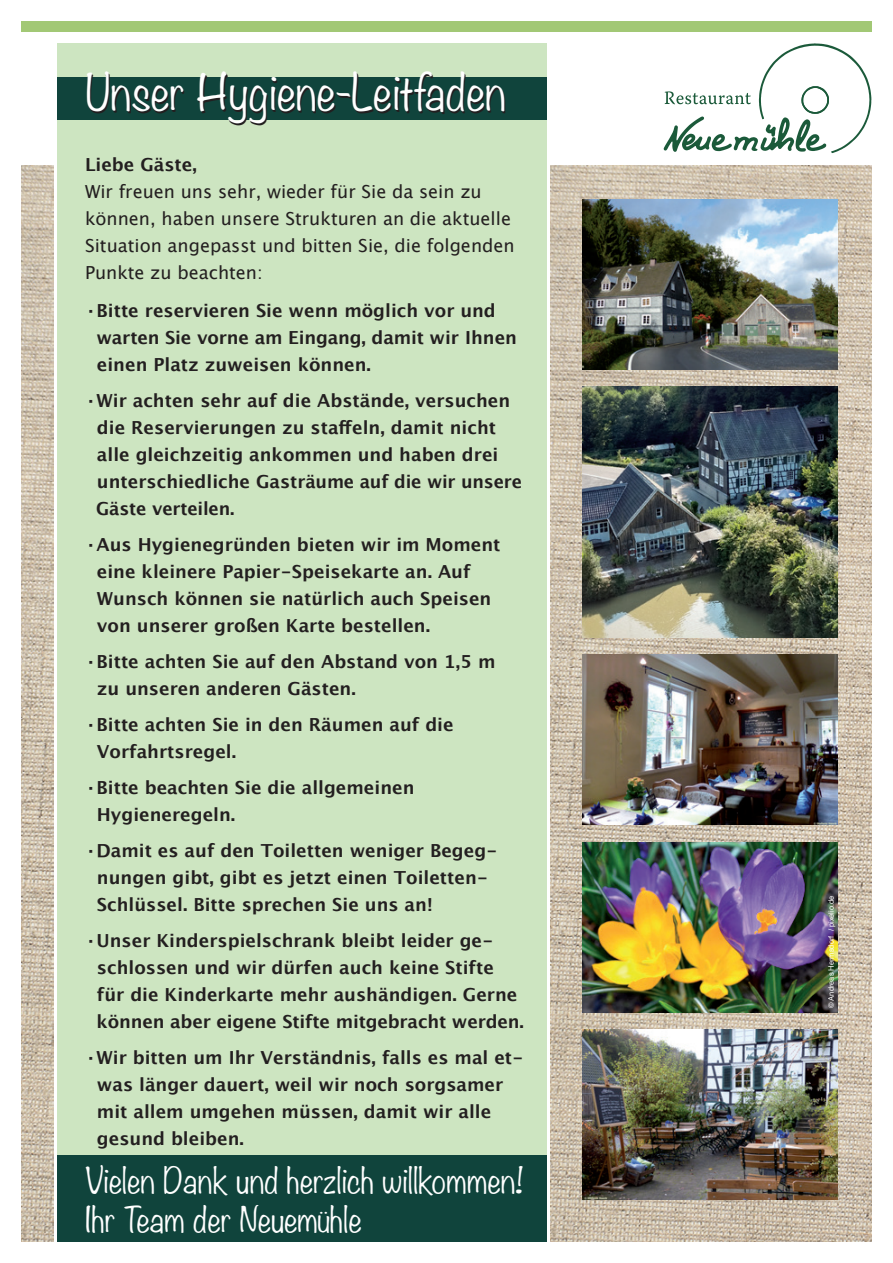
<style>
.page{position:relative;width:893px;height:1263px;background:#fff}
.page>*{position:absolute;margin:0;border:0;box-sizing:border-box;transform-origin:0 0}
.t1{font:300 45px "Noteworthy";color:#fff}
.t2{font:300 31.5px/39px "Noteworthy";color:#fff}
.t3{font:700 18px/27px "Lucida Grande";color:#231f20}
.t4{font:18px/27px "Lucida Grande";color:#231f20}
.t5{font:7.5px "Helvetica";color:#fff}
</style>
<div class="page">
<img style="left:21px;top:166px;width:32px;height:1076px">
<div style="left:57px;top:43px;width:489px;height:1112px;background:#cde5c1"></div>
<img style="left:551px;top:166px;width:321px;height:1076px">
<div style="left:57px;top:77px;width:489px;height:43px;background:#10443c"></div>
<svg style="left:664px;top:43px;width:207px;height:110px"></svg>
<div style="left:21px;top:21px;width:851px;height:11px;background:#a2c875"></div>
<img style="left:583px;top:1029px;width:255px;height:170px">
<img style="left:583px;top:387px;width:255px;height:251px">
<img style="left:583px;top:842px;width:255px;height:170px">
<img style="left:583px;top:200px;width:255px;height:170px">
<div style="left:57px;top:1155px;width:489px;height:87px;background:#10443c"></div>
<img style="left:583px;top:655px;width:255px;height:170px">
<h1 class="t1" style="left:85px;top:52px;width:422px">Unser Hygiene-Leitfaden</h1>
<p class="t3" style="left:85px;top:150px;width:113px">Liebe Gäste,</p>
<p class="t4" style="left:85px;top:178px;width:431px">Wir freuen uns sehr, wieder für Sie da sein zu können, haben unsere Strukturen an die aktuelle Situation angepasst und bitten Sie, die folgenden Punkte zu beachten:</p>
<p class="t3" style="left:97px;top:297px;width:422px;text-indent:-12px">·Bitte reservieren Sie wenn möglich vor und warten Sie vorne am Eingang, damit wir Ihnen einen Platz zuweisen können.</p>
<p class="t3" style="left:96px;top:387px;width:427px;text-indent:-11px">·Wir achten sehr auf die Abstände, versuchen die Reservierungen zu staffeln, damit nicht alle gleichzeitig ankommen und haben drei unterschiedliche Gasträume auf die wir unsere Gäste verteilen.</p>
<p class="t3" style="left:97px;top:531px;width:405px;text-indent:-12px">·Aus Hygienegründen bieten wir im Moment eine kleinere Papier-Speisekarte an. Auf Wunsch können sie natürlich auch Speisen von unserer großen Karte bestellen.</p>
<p class="t3" style="left:97px;top:648px;width:400px;text-indent:-12px">·Bitte achten Sie auf den Abstand von 1,5 m zu unseren anderen Gästen.</p>
<p class="t3" style="left:97px;top:711px;width:358px;text-indent:-12px">·Bitte achten Sie in den Räumen auf die<br>Vorfahrtsregel.</p>
<p class="t3" style="left:97px;top:774px;width:319px;text-indent:-12px">·Bitte beachten Sie die allgemeinen<br>Hygieneregeln.</p>
<p class="t3" style="left:97px;top:837px;width:402px;text-indent:-12px">·Damit es auf den Toiletten weniger Begeg&shy;nungen gibt, gibt es jetzt einen Toiletten-<br>Schlüssel. Bitte sprechen Sie uns an!</p>
<p class="t3" style="left:97px;top:927px;width:429px;text-indent:-12px">·Unser Kinderspielschrank bleibt leider ge&shy;schlossen und wir dürfen auch keine Stifte für die Kinderkarte mehr aushändigen. Gerne können aber eigene Stifte mitgebracht werden.</p>
<p class="t3" style="left:97px;top:1044px;width:428px;text-indent:-12px">·Wir bitten um Ihr Verständnis, falls es mal et&shy;was länger dauert, weil wir noch sorgsamer mit allem umgehen müssen, damit wir alle gesund bleiben.</p>
<h2 class="t2" style="left:85px;top:1160px;width:440px">Vielen Dank und herzlich willkommen!<br>Ihr Team der Neuemühle</h2>
<p class="t5" style="left:825px;top:1008px;width:114px;rotate:-90deg">© Andreas Hermsdorf / pixelio.de</p>
</div>
